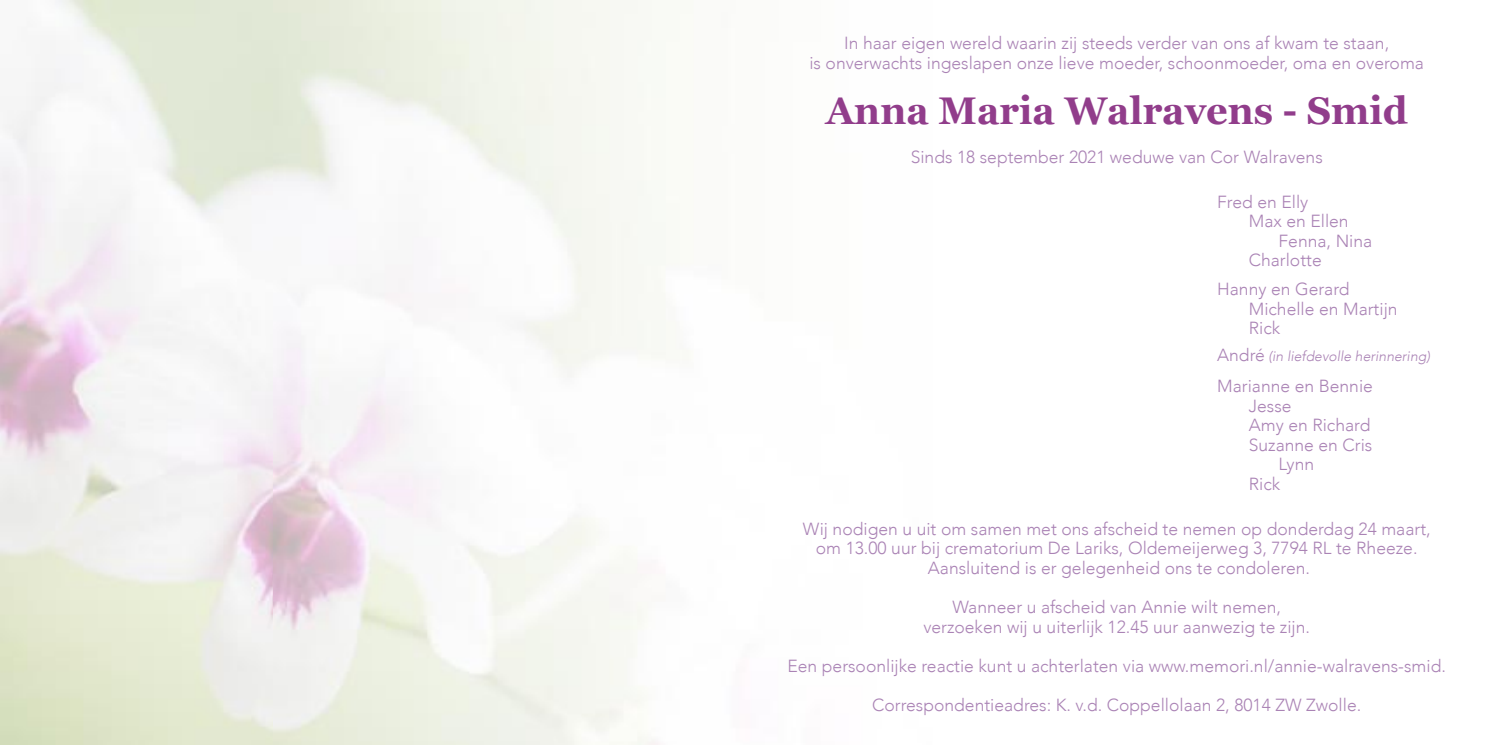
<style>
.page{position:relative;width:1489px;height:745px;background:#fff}
.page>*{position:absolute;margin:0;border:0;box-sizing:border-box;transform-origin:0 0}
.t1{font:700 38.5px "Georgia";color:#913d8b}
.t2{font:300 17.5px "Avenir";color:#aa83b5}
.t3{font:italic 300 14px "Avenir";color:#aa83b5}
.s1{font-style:normal;font-size:17.5px}
</style>
<div class="page">
<p class="t2" style="left:844px;top:32px;width:546px">In haar eigen wereld waarin zij steeds verder van ons af kwam te staan,</p>
<p class="t2" style="left:809px;top:51px;width:616px">is onverwachts ingeslapen onze lieve moeder, schoonmoeder, oma en overoma</p>
<p class="t1" style="left:825px;top:88px;width:583px">Anna Maria Walravens - Smid</p>
<p class="t2" style="left:910px;top:145px;width:413px">Sinds 18 september 2021 weduwe van Cor Walravens</p>
<p class="t2" style="left:1217px;top:190px;width:93px">Fred en Elly</p>
<p class="t2" style="left:1248px;top:209px;width:101px">Max en Ellen</p>
<p class="t2" style="left:1278px;top:229px;width:95px">Fenna, Nina</p>
<p class="t2" style="left:1248px;top:249px;width:74px">Charlotte</p>
<p class="t2" style="left:1217px;top:277px;width:134px">Hanny en Gerard</p>
<p class="t2" style="left:1248px;top:297px;width:150px">Michelle en Martijn</p>
<p class="t2" style="left:1248px;top:317px;width:33px">Rick</p>
<p class="t3" style="left:1217px;top:347px;width:214px"><span class="s1">André</span> (in liefdevolle herinnering)</p>
<p class="t2" style="left:1217px;top:374px;width:157px">Marianne en Bennie</p>
<p class="t2" style="left:1248px;top:394px;width:44px">Jesse</p>
<p class="t2" style="left:1248px;top:413px;width:123px">Amy en Richard</p>
<p class="t2" style="left:1248px;top:433px;width:125px">Suzanne en Cris</p>
<p class="t2" style="left:1278px;top:452px;width:37px">Lynn</p>
<p class="t2" style="left:1248px;top:472px;width:33px">Rick</p>
<p class="t2" style="left:802px;top:516px;width:629px">Wij nodigen u uit om samen met ons afscheid te nemen op donderdag 24 maart,</p>
<p class="t2" style="left:815px;top:536px;width:603px">om 13.00 uur bij crematorium De Lariks, Oldemeijerweg 3, 7794 RL te Rheeze.</p>
<p class="t2" style="left:927px;top:556px;width:383px">Aansluitend is er gelegenheid ons te condoleren.</p>
<p class="t2" style="left:952px;top:595px;width:330px">Wanneer u afscheid van Annie wilt nemen,</p>
<p class="t2" style="left:923px;top:614px;width:388px">verzoeken wij u uiterlijk 12.45 uur aanwezig te zijn.</p>
<p class="t2" style="left:787px;top:654px;width:660px">Een persoonlijke reactie kunt u achterlaten via www.memori.nl/annie-walravens-smid.</p>
<p class="t2" style="left:872px;top:693px;width:490px">Correspondentieadres: K. v.d. Coppellolaan 2, 8014 ZW Zwolle.</p>
</div>
